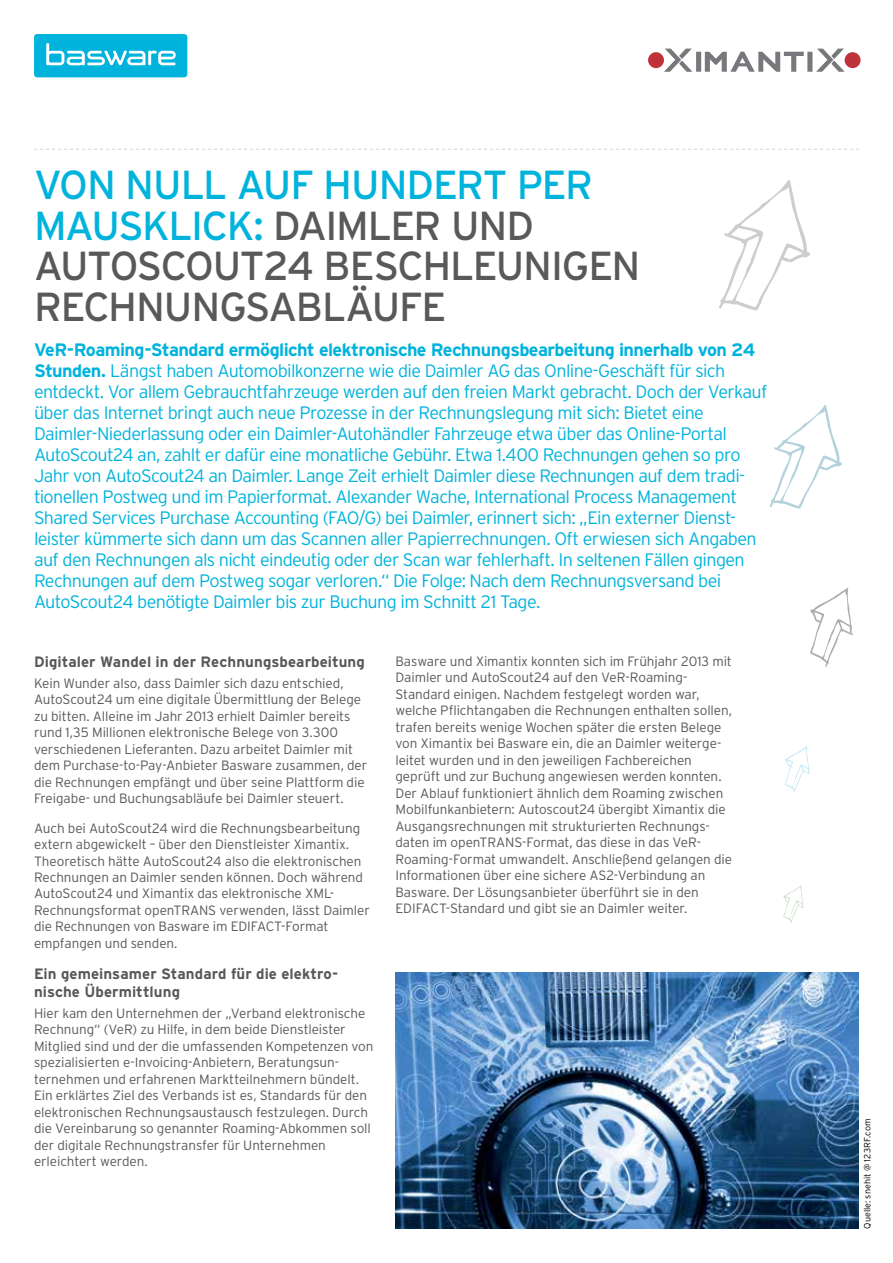
<style>
.page{position:relative;width:893px;height:1263px;background:#fff}
.page>*{position:absolute;margin:0;border:0;box-sizing:border-box;transform-origin:0 0}
.t1{font:40.5px/40.5px "Interstate";letter-spacing:-.035em;color:#58595b}
.t2{font:300 18px/21px "Interstate";letter-spacing:-.035em;color:#00b3dc}
.t3{font:700 15px/18px "Interstate";letter-spacing:.005em;color:#58595b}
.t4{font:300 13.5px/16.5px "Interstate";letter-spacing:-.005em;color:#58595b}
.t5{font:300 9px "Interstate";letter-spacing:.01em;color:#000}
.s1{color:#00b3dc}
.s2{font-weight:700}
</style>
<div class="page">
<div style="left:34px;top:34px;width:153px;height:43px;background:#00b3dc;border-radius:3px"></div>
<svg style="left:46px;top:43px;width:130px;height:22px"></svg>
<img style="left:395px;top:972px;width:464px;height:257px">
<svg style="left:810px;top:588px;width:43px;height:79px"></svg>
<svg style="left:785px;top:746px;width:25px;height:47px"></svg>
<svg style="left:783px;top:885px;width:21px;height:38px"></svg>
<svg style="left:769px;top:405px;width:73px;height:104px"></svg>
<svg style="left:719px;top:180px;width:91px;height:131px"></svg>
<div style="left:648px;top:52px;width:16px;height:16px;background:#bf3239;border-radius:50%"></div>
<div style="left:845px;top:52px;width:15px;height:16px;background:#bf3239;border-radius:50%"></div>
<svg style="left:664px;top:49px;width:181px;height:23px"></svg>
<svg style="left:34px;top:149px;width:825px;height:1px"></svg>
<h1 class="t1" style="left:34px;top:164px;width:608px"><span class="s1">VON N ULL AUF HUNDERT PER<br>MAUSKLICK:</span> DAIM LER UND<br>AUTOSCOUT24 BESCH LEUNIGEN<br>RECH NUNGSABLÄUFE</h1>
<p class="t2" style="left:34px;top:339px;width:735px"><span class="s2">VeR-Roaming-Standard ermöglicht elektronische Rechnungsbearbeitung innerhalb von 24<br>Stunden.</span> Längst haben Automobilkonzerne wie die Daimler AG das Online-Geschäft für sich entdeckt. Vor allem Gebrauchtfahrzeuge werden auf den freien Markt gebracht. Doch der Verkauf über das Internet bringt auch neue Prozesse in der Rechnungslegung mit sich: Bietet eine Daimler-Niederlassung oder ein Daimler-Autohändler Fahrzeuge etwa über das Online-Portal AutoScout24 an, zahlt er dafür eine monatliche Gebühr. Etwa 1.400 Rechnungen gehen so pro Jahr von AutoScout24 an Daimler. Lange Zeit erhielt Daimler diese Rechnungen auf dem tradi&shy;tionellen Postweg und im Papierformat. Alexander Wache, International Process Management Shared Services Purchase Accounting (FAO/G) bei Daimler, erinnert sich: „Ein externer Dienst&shy;leister kümmerte sich dann um das Scannen aller Papierrechnungen. Oft erwiesen sich Angaben auf den Rechnungen als nicht eindeutig oder der Scan war fehlerhaft. In seltenen Fällen gingen Rechnungen auf dem Postweg sogar verloren.“ Die Folge: Nach dem Rechnungsversand bei AutoScout24 benötigte Daimler bis zur Buchung im Schnitt 21 Tage.</p>
<p class="t3" style="left:34px;top:653px;width:332px">Digitaler Wandel in der Rechnungsbearbeitung</p>
<p class="t4" style="left:34px;top:675px;width:335px">Kein Wunder also, dass Daimler sich dazu entschied, AutoScout24 um eine digitale Übermittlung der Belege zu bitten. Alleine im Jahr 2013 erhielt Daimler bereits rund 1,35 Millionen elektronische Belege von 3.300 verschiedenen Lieferanten. Dazu arbeitet Daimler mit dem Purchase-to-Pay-Anbieter Basware zusammen, der die Rechnungen empfängt und über seine Plattform die Freigabe- und Buchungsabläufe bei Daimler steuert.</p>
<p class="t4" style="left:34px;top:819px;width:337px">Auch bei AutoScout24 wird die Rechnungsbearbeitung extern abgewickelt – über den Dienstleister Ximantix.<br>Theoretisch hätte AutoScout24 also die elektronischen Rechnungen an Daimler senden können. Doch während AutoScout24 und Ximantix das elektronische XML-Rechnungsformat openTRANS verwenden, lässt Daimler die Rechnungen von Basware im EDIFACT-Format empfangen und senden.</p>
<p class="t3" style="left:34px;top:964px;width:306px">Ein gemeinsamer Standard für die elektro&shy;nische Übermittlung</p>
<p class="t4" style="left:34px;top:1004px;width:341px">Hier kam den Unternehmen der „Verband elektronische Rechnung“ (VeR) zu Hilfe, in dem beide Dienstleister Mitglied sind und der die umfassenden Kompetenzen von spezialisierten e-Invoicing-Anbietern, Beratungsun&shy;ternehmen und erfahrenen Marktteilnehmern bündelt.<br>Ein erklärtes Ziel des Verbands ist es, Standards für den elektronischen Rechnungsaustausch festzulegen. Durch die Vereinbarung so genannter Roaming-Abkommen soll der digitale Rechnungstransfer für Unternehmen erleichtert werden.</p>
<p class="t4" style="left:395px;top:653px;width:338px">Basware und Ximantix konnten sich im Frühjahr 2013 mit Daimler und AutoScout24 auf den VeR-Roaming-Standard einigen. Nachdem festgelegt worden war, welche Pflichtangaben die Rechnungen enthalten sollen, trafen bereits wenige Wochen später die ersten Belege von Ximantix bei Basware ein, die an Daimler weiterge&shy;leitet wurden und in den jeweiligen Fachbereichen geprüft und zur Buchung angewiesen werden konnten.<br>Der Ablauf funktioniert ähnlich dem Roaming zwischen Mobilfunkanbietern: Autoscout24 übergibt Ximantix die Ausgangsrechnungen mit strukturierten Rechnungs&shy;daten im openTRANS-Format, das diese in das VeR-Roaming-Format umwandelt. Anschließend gelangen die Informationen über eine sichere AS2-Verbindung an Basware. Der Lösungsanbieter überführt sie in den EDIFACT-Standard und gibt sie an Daimler weiter.</p>
<p class="t5" style="left:862px;top:1229px;width:112px;rotate:-90deg">Quelle: snehit @ 123RF.com</p>
</div>
